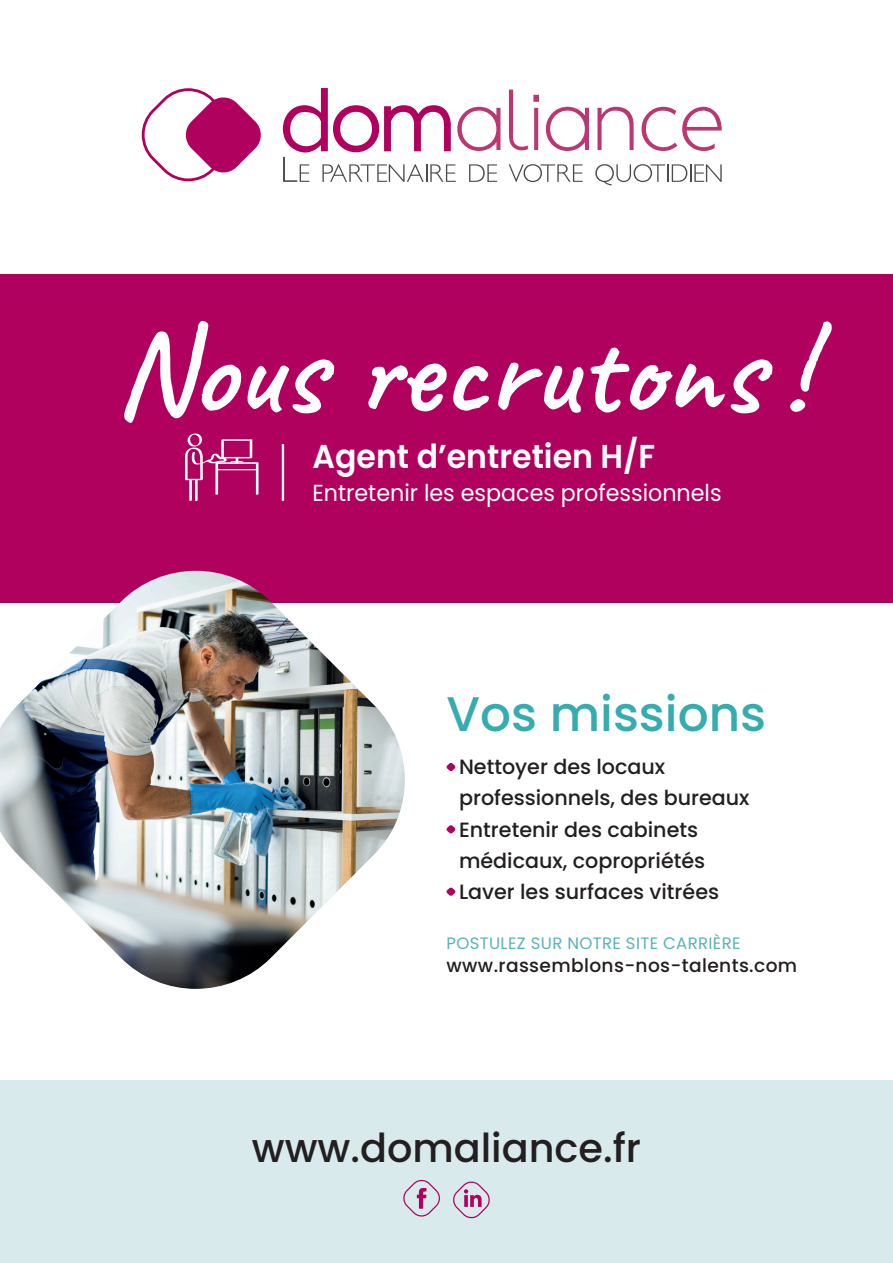
<style>
.page{position:relative;width:893px;height:1263px;background:#fff}
.page>*{position:absolute;margin:0;border:0;box-sizing:border-box;transform-origin:0 0}
.t1{font:600 123.9px "Caveat";color:#fff}
.t2{font:500 48.6px "Poppins";color:#35acb0}
.t3{font:500 39.75px "Poppins";color:#231f20}
.t4{font:600 33px "Poppins";color:#fff;scale:.96 1}
.t5{font:23.25px "Poppins";color:#fff;scale:.96 1}
.t6{font:500 20.7px/31.2px "Poppins";color:#231f20}
.NOM{font:500 18.6px "Poppins";letter-spacing:.02em;color:#231f20}
.NOM-2{font:16.5px "Poppins";letter-spacing:.02em;color:#59b3b8}
</style>
<div class="page">
<div style="left:0;top:274px;width:893px;height:329px;background:#b1015e"></div>
<svg style="left:142px;top:88px;width:119px;height:93px"></svg>
<svg style="left:509px;top:164px;width:74px;height:18px"></svg>
<svg style="left:595px;top:164px;width:127px;height:22px"></svg>
<svg style="left:283px;top:88px;width:217px;height:94px"></svg>
<svg style="left:509px;top:90px;width:30px;height:60px"></svg>
<svg style="left:546px;top:107px;width:43px;height:44px"></svg>
<svg style="left:597px;top:107px;width:37px;height:43px"></svg>
<svg style="left:641px;top:107px;width:81px;height:44px"></svg>
<div style="left:0;top:1080px;width:893px;height:183px;background:#d8eaec"></div>
<svg style="left:403px;top:1179px;width:87px;height:40px"></svg>
<hr style="left:282px;top:444px;width:2px;height:57px;background:#fff">
<svg style="left:446px;top:763px;width:10px;height:8px"></svg>
<svg style="left:446px;top:825px;width:10px;height:9px"></svg>
<svg style="left:446px;top:887px;width:10px;height:9px"></svg>
<img style="left:0;top:571px;width:405px;height:418px">
<svg style="left:185px;top:433px;width:73px;height:68px"></svg>
<h1 class="t1" style="left:114px;top:293px;width:695px">Nous recrutons !</h1>
<p class="t4" style="left:313px;top:437px;width:359px">Agent d’entretien H/F</p>
<p class="t5" style="left:313px;top:479px;width:428px">Entretenir les espaces professionnels</p>
<p class="t2" style="left:446px;top:686px;width:321px">Vos missions</p>
<p class="t6" style="left:459px;top:751px;width:292px">Nettoyer des locaux professionnels, des bureaux</p>
<p class="t6" style="left:459px;top:814px;width:248px">Entretenir des cabinets médicaux, copropriétés</p>
<p class="t6" style="left:459px;top:876px;width:262px">Laver les surfaces vitrées</p>
<p class="NOM-2" style="left:446px;top:934px;width:296px">POSTULEZ SUR NOTRE SITE CARRIÈRE</p>
<p class="NOM" style="left:446px;top:955px;width:352px">www.rassemblons-nos-talents.com</p>
<h3 class="t3" style="left:252px;top:1125px;width:391px">www.domaliance.fr</h3>
</div>
